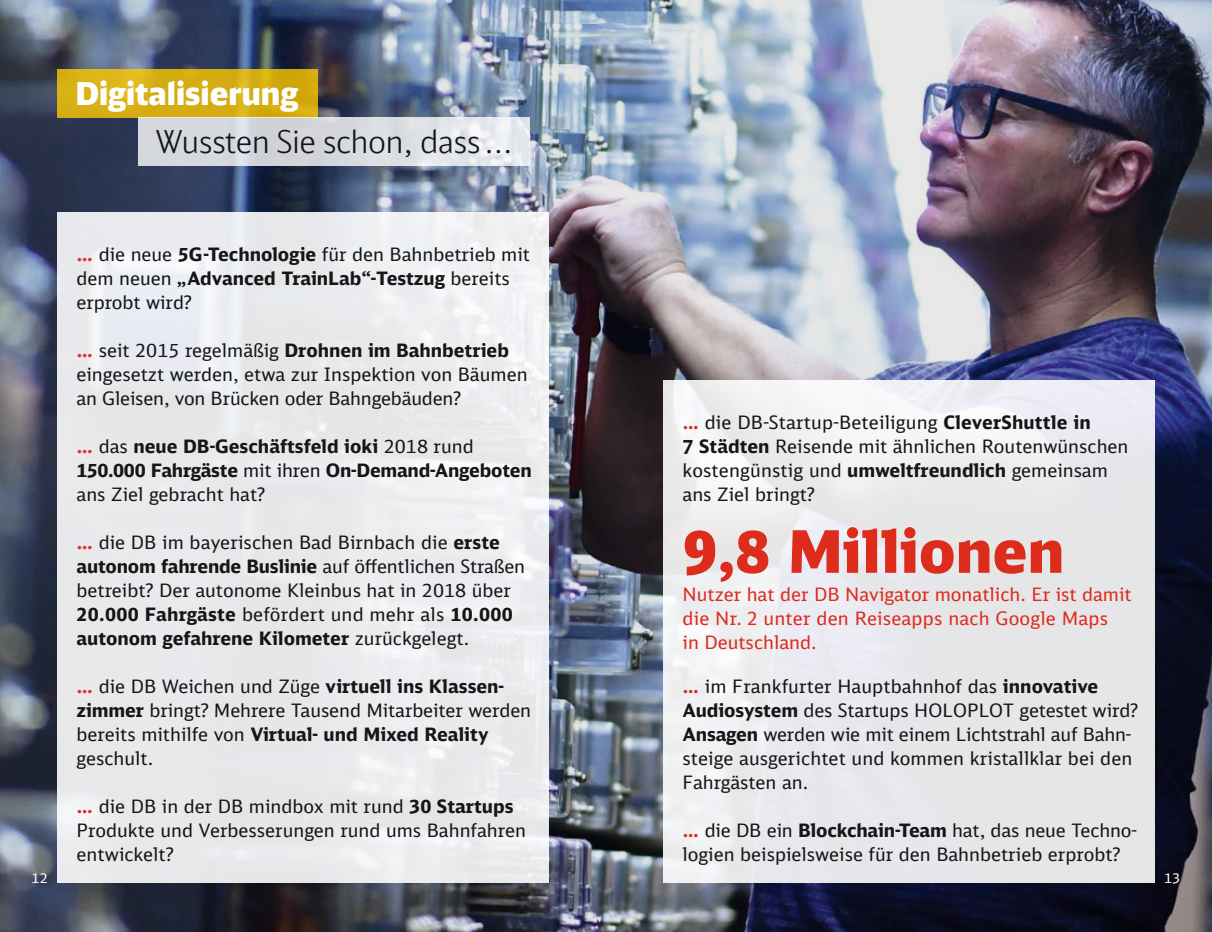
<style>
.page{position:relative;width:1212px;height:932px;background:#fff}
.page>*{position:absolute;margin:0;border:0;box-sizing:border-box;transform-origin:0 0}
.t1{font:900 58.5px "DB Sans";color:#dd2b1c}
.t2{font:300 31.5px "DB Head";color:#151616}
.t3{font:900 31.5px "DB Head";color:#fff}
.t4{font:18.45px/24.1px "DB Sans";color:#151616}
.t5{font:700 18.45px/24.1px "DB Sans";letter-spacing:-.01em;color:#151616}
.t6{font:18.45px/24.1px "DB Sans";color:#dd2b1c}
.t7{font:13.5px "DB Sans";color:#fff}
.s1{font-weight:700;color:#dd2b1c}
.s2{font-weight:700}
.s3{color:#dd2b1c}
.s4{font-weight:400}
</style>
<div class="page">
<img style="left:0;top:0;width:1212px;height:931px">
<div style="left:57px;top:213px;width:492px;height:669px;background:#e8e9ec"></div>
<div style="left:663px;top:380px;width:491px;height:502px;background:linear-gradient(to right,#efeff2,#e5e5e8)"></div>
<div style="left:57px;top:70px;width:261px;height:48px;background:linear-gradient(to right,#dab419,#d2aa0e)"></div>
<svg style="left:138px;top:118px;width:391px;height:48px;background:#dadce2"></svg>
<h2 class="t3" style="left:75px;top:73px;width:224px">Digitalisierung</h2>
<h2 class="t2" style="left:156px;top:122px;width:359px">Wussten Sie schon, dass ...</h2>
<p class="t4" style="left:77px;top:242px;width:455px"><span class="s1">…</span> die neue <span class="s2">5G-Technologie</span> für den Bahnbetrieb mit dem neuen <span class="s2">„Advanced TrainLab“-Testzug</span> bereits erprobt wird?</p>
<p class="t4" style="left:77px;top:337px;width:452px"><span class="s1">…</span> seit 2015 regelmäßig <span class="s2">Drohnen im Bahnbetrieb </span>eingesetzt werden, etwa zur Inspektion von Bäumen an Gleisen, von Brücken oder Bahngebäuden?</p>
<p class="t5" style="left:77px;top:433px;width:457px"><span class="s3">…</span> <span class="s4">das</span> neue DB-Geschäftsfeld ioki <span class="s4">2018 rund<br></span>150.000 Fahrgäste <span class="s4">mit ihren</span> On-Demand-Angeboten <span class="s4">ans Ziel gebracht hat?</span></p>
<p class="t4" style="left:77px;top:529px;width:450px"><span class="s1">…</span> die DB im bayerischen Bad Birnbach die <span class="s2">erste autonom fahrende Buslinie</span> auf öffentlichen Straßen betreibt? Der autonome Kleinbus hat in 2018 über <span class="s2">20.000 Fahrgäste</span> befördert und mehr als <span class="s2">10.000 autonom gefahrene Kilometer</span> zurückgelegt.</p>
<p class="t4" style="left:77px;top:673px;width:456px"><span class="s1">…</span> die DB Weichen und Züge <span class="s2">virtuell ins Klassen&shy;zimmer</span> bringt? Mehrere Tausend Mitarbeiter werden bereits mithilfe von <span class="s2">Virtual- und Mixed Reality </span>geschult.</p>
<p class="t4" style="left:77px;top:793px;width:451px"><span class="s1">…</span> die DB in der DB mindbox mit rund <span class="s2">30 Startups<br></span>Produkte und Verbesserungen rund ums Bahnfahren entwickelt?</p>
<p class="t4" style="left:682px;top:409px;width:447px"><span class="s1">…</span> die DB-Startup-Beteiligung <span class="s2">CleverShuttle in<br>7 Städten</span> Reisende mit ähnlichen Routenwünschen kostengünstig und <span class="s2">umweltfreundlich</span> gemeinsam ans Ziel bringt?</p>
<h1 class="t1" style="left:682px;top:513px;width:383px">9,8 Millionen</h1>
<p class="t6" style="left:682px;top:582px;width:451px">Nutzer hat der DB Navigator monatlich. Er ist damit die Nr. 2 unter den Reiseapps nach Google Maps<br>in Deutschland.</p>
<p class="t4" style="left:682px;top:673px;width:457px"><span class="s1">…</span> im Frankfurter Hauptbahnhof das <span class="s2">innovative Audiosystem</span> des Startups HOLOPLOT getestet wird?<br><span class="s2">Ansagen</span> werden wie mit einem Lichtstrahl auf Bahn&shy;steige ausgerichtet und kommen kristallklar bei den Fahrgästen an.</p>
<p class="t4" style="left:682px;top:817px;width:455px"><span class="s1">…</span> die DB ein <span class="s2">Blockchain-Team</span> hat, das neue Techno&shy;logien beispielsweise für den Bahnbetrieb erprobt?</p>
<p class="t7" style="left:32px;top:869px;width:18px">12</p>
<p class="t7" style="left:1164px;top:869px;width:18px">13</p>
</div>
